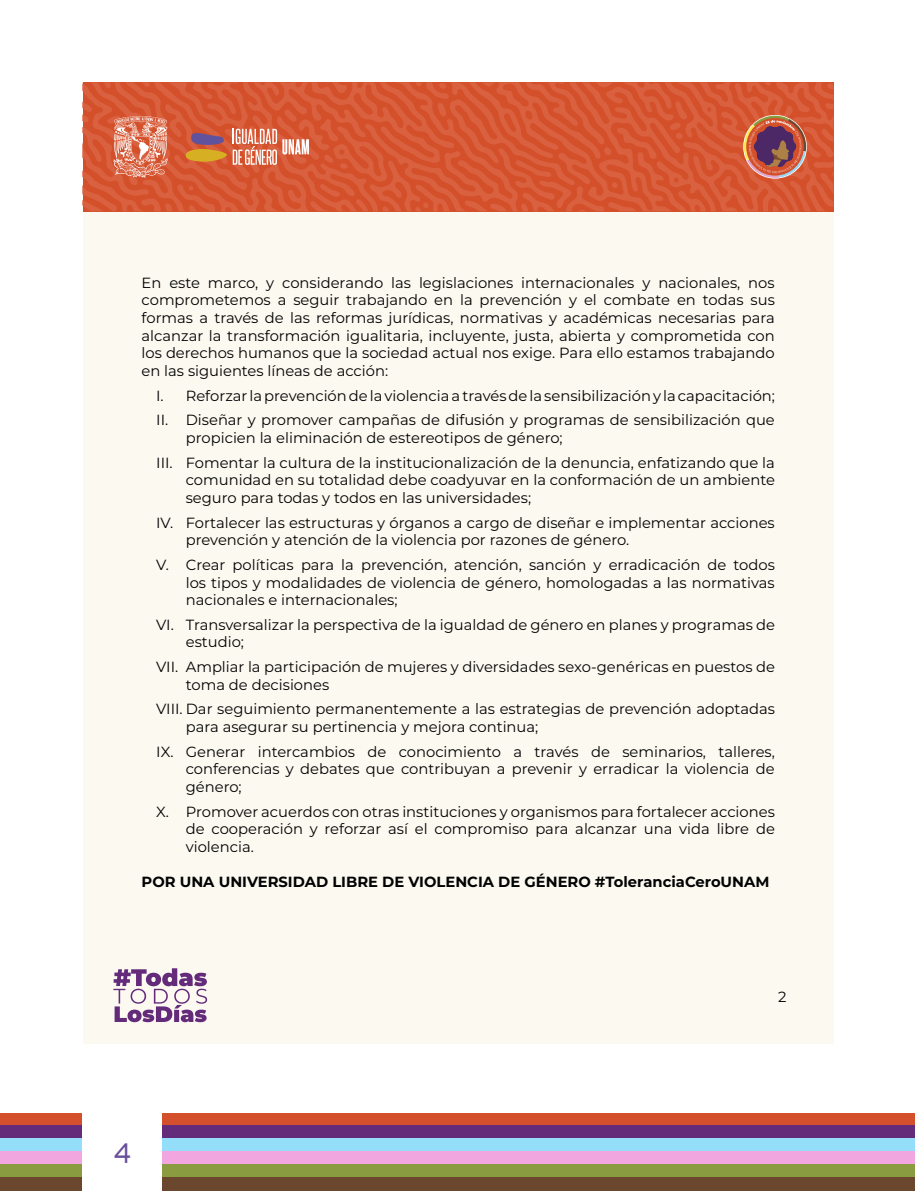
<style>
.page{position:relative;width:915px;height:1191px;background:#fff}
.page>*{position:absolute;margin:0;border:0;box-sizing:border-box;transform-origin:0 0}
.t1{font:30px "PF Square Sans Pro";color:#684e9b}
.t2{font:14.7px/17.7px "Montserrat";color:#010202}
.t3{font:700 14.7px "Montserrat";color:#010202}
</style>
<div class="page">
<div style="left:0;top:1113px;width:914px;height:13px;background:#d44f2b"></div>
<div style="left:0;top:1126px;width:914px;height:13px;background:#632b7a"></div>
<div style="left:0;top:1139px;width:914px;height:13px;background:#94defa"></div>
<div style="left:0;top:1152px;width:914px;height:13px;background:#f2a6e0"></div>
<div style="left:0;top:1165px;width:914px;height:13px;background:#8a9c40"></div>
<div style="left:0;top:1178px;width:914px;height:13px;background:#6b472e"></div>
<div style="left:82px;top:1111px;width:80px;height:80px;background:#fff"></div>
<div style="left:82px;top:82px;width:751px;height:962px;background:#fcf9f1"></div>
<svg style="left:83px;top:82px;width:750px;height:129px;background:#d55c3a"></svg>
<svg style="left:113px;top:968px;width:94px;height:54px"></svg>
<p class="t2" style="left:141px;top:273px;width:634px;text-align:justify">En este marco, y considerando las legislaciones internacionales y nacionales, nos comprometemos a seguir trabajando en la prevención y el combate en todas sus formas a través de las reformas jurídicas, normativas y académicas necesarias para alcanzar la transformación igualitaria, incluyente, justa, abierta y comprometida con los derechos humanos que la sociedad actual nos exige. Para ello estamos trabajando en las siguientes líneas de acción:</p>
<p class="t2" style="left:156px;top:383px;width:620px;line-height:24.6px">I. Reforzar laprevencióndelaviolenciaatravésdelasensibilizacióny lacapacitación;<br>II. Diseñar y promover campañas de difusión y programas de sensibilización que</p>
<p class="t2" style="left:156px;top:425px;width:620px;line-height:24.6px;text-indent:30px">propicien la eliminación de estereotipos de género;<br>III. Fomentar la cultura de la institucionalización de la denuncia, enfatizando que la</p>
<p class="t2" style="left:186px;top:471px;width:590px">comunidad en su totalidad debe coadyuvar en la conformación de un ambiente seguro para todas y todos en las universidades;</p>
<p class="t2" style="left:186px;top:513px;width:590px;text-indent:-30px">IV. Fortalecer las estructuras y órganos a cargo de diseñar e implementar acciones prevención y atención de la violencia por razones de género.</p>
<p class="t2" style="left:186px;top:555px;width:590px;text-align:justify;text-indent:-30px">V. Crear políticas para la prevención, atención, sanción y erradicación de todos los tipos y modalidades de violencia de género, homologadas a las normativas nacionales e internacionales;</p>
<p class="t2" style="left:186px;top:615px;width:590px;text-indent:-30px">VI. Transversalizar la perspectiva de la igualdad de género en planes y programas de estudio;</p>
<p class="t2" style="left:186px;top:657px;width:590px;text-indent:-30px">VII. Ampliar la participación de mujeres y diversidades sexo-genéricas en puestos de toma de decisiones</p>
<p class="t2" style="left:186px;top:700px;width:590px;text-indent:-30px">VIII. Dar seguimiento permanentemente a las estrategias de prevención adoptadas para asegurar su pertinencia y mejora continua;</p>
<p class="t2" style="left:186px;top:742px;width:590px;text-align:justify;text-indent:-30px">IX. Generar intercambios de conocimiento a través de seminarios, talleres, conferencias y debates que contribuyan a prevenir y erradicar la violencia de género;</p>
<p class="t2" style="left:186px;top:802px;width:590px;text-align:justify;text-indent:-30px">X. Promover acuerdos con otras instituciones y organismos para fortalecer acciones de cooperación y reforzar así el compromiso para alcanzar una vida libre de violencia.</p>
<p class="t3" style="left:141px;top:872px;width:629px">POR UNA UNIVERSIDAD LIBRE DE VIOLENCIA DE GÉNERO #ToleranciaCeroUNAM</p>
<p class="t2" style="left:777px;top:988px;width:10px">2</p>
<h1 class="t1" style="left:114px;top:1136px;width:18px">4</h1>
</div>
